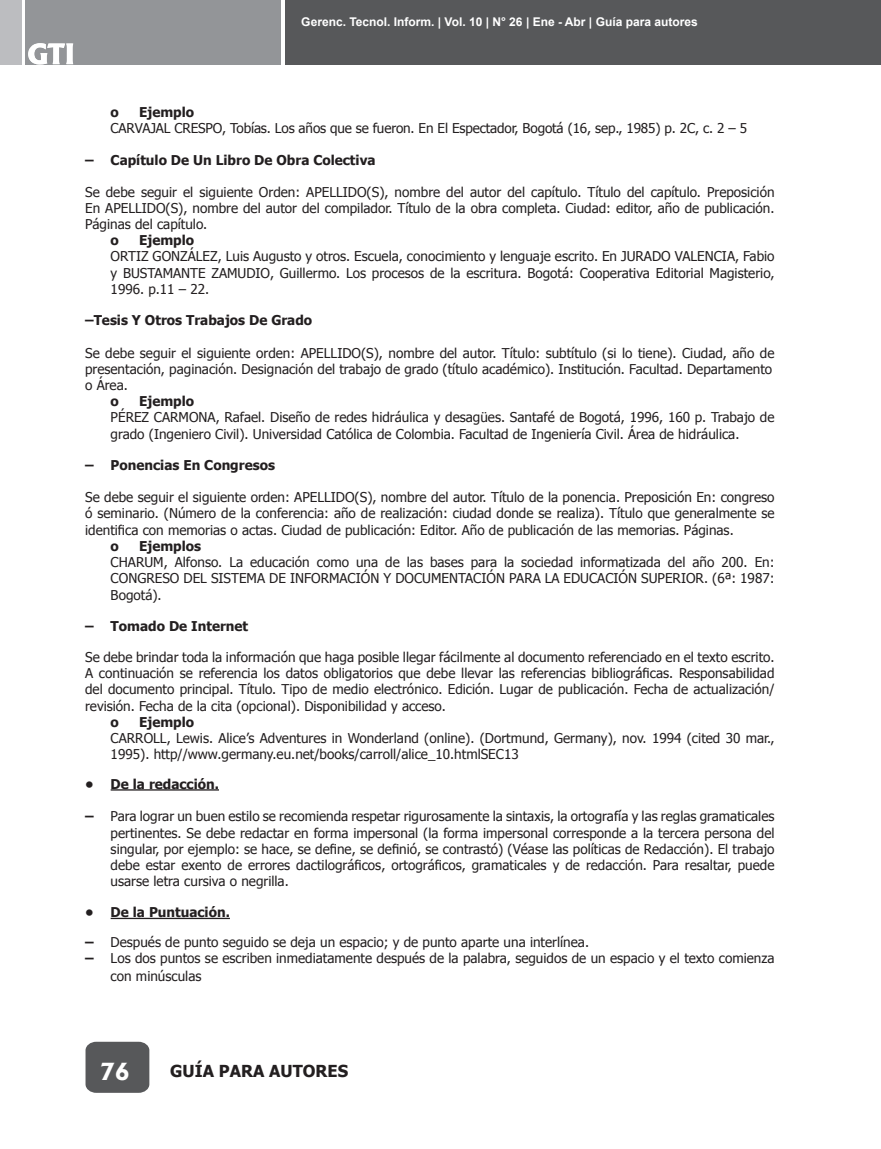
<style>
.page{position:relative;width:881px;height:1149px;background:#fff}
.page>*{position:absolute;margin:0;border:0;box-sizing:border-box;transform-origin:0 0}
.t1{font:800 22.5px "Albertus";color:#fff}
.Titulo_tipo_II{font:700 16.5px "Tahoma";color:#231f20}
.t2{font:13.5px/16.2px "Tahoma";color:#231f20;text-align:justify}
.t3{font:700 13.5px "Tahoma";color:#231f20}
.t4{font:700 12px "Arial";color:#fff}
.s1{font-weight:700}
</style>
<div class="page">
<div style="left:285px;top:0;width:595px;height:64px;background:#57585a"></div>
<div style="left:26px;top:0;width:255px;height:64px;background:#939598"></div>
<div style="left:0;top:0;width:22px;height:64px;background:#bcbdc0"></div>
<div style="left:85px;top:1041px;width:64px;height:51px;background:#57585a"></div>
<svg style="left:28px;top:43px;width:45px;height:21px"></svg>
<hr style="left:111px;top:789px;width:108px;height:1px;background:#231f20">
<hr style="left:111px;top:917px;width:119px;height:1px;background:#231f20">
<p class="t4" style="left:301px;top:14px;width:398px">Gerenc. Tecnol. Inform. | Vol. 10 | N° 26 | Ene - Abr | Guía para autores</p>
<p class="t3" style="left:111px;top:102px;width:10px">o</p>
<p class="t3" style="left:139px;top:102px;width:56px">Ejemplo</p>
<p class="t2" style="left:111px;top:119px;width:637px">CARVAJAL CRESPO, Tobías. Los años que se fueron. En El Espectador, Bogotá (16, sep., 1985) p. 2C, c. 2 – 5</p>
<p class="t3" style="left:85px;top:151px;width:292px">– Capítulo De Un Libro De Obra Colectiva</p>
<p class="t2" style="left:85px;top:183px;width:690px">Se debe seguir el siguiente Orden: APELLIDO(S), nombre del autor del capítulo. Título del capítulo. Preposición En APELLIDO(S), nombre del autor del compilador. Título de la obra completa. Ciudad: editor, año de publicación.<br>Páginas del capítulo.</p>
<p class="t3" style="left:111px;top:231px;width:10px">o</p>
<p class="t3" style="left:139px;top:231px;width:56px">Ejemplo</p>
<p class="t2" style="left:111px;top:248px;width:665px">ORTIZ GONZÁLEZ, Luis Augusto y otros. Escuela, conocimiento y lenguaje escrito. En JURADO VALENCIA, Fabio y BUSTAMANTE ZAMUDIO, Guillermo. Los procesos de la escritura. Bogotá: Cooperativa Editorial Magisterio, 1996. p.11 – 22.</p>
<p class="t3" style="left:85px;top:310px;width:228px">–Tesis Y Otros Trabajos De Grado</p>
<p class="t2" style="left:85px;top:344px;width:690px">Se debe seguir el siguiente orden: APELLIDO(S), nombre del autor. Título: subtítulo (si lo tiene). Ciudad, año de presentación, paginación. Designación del trabajo de grado (título académico). Institución. Facultad. Departamento</p>
<p class="t2" style="left:85px;top:376px;width:44px">o Área.</p>
<p class="t3" style="left:111px;top:391px;width:10px">o</p>
<p class="t3" style="left:139px;top:391px;width:56px">Ejemplo</p>
<p class="t2" style="left:111px;top:408px;width:665px">PÉREZ CARMONA, Rafael. Diseño de redes hidráulica y desagües. Santafé de Bogotá, 1996, 160 p. Trabajo de grado (Ingeniero Civil). Universidad Católica de Colombia. Facultad de Ingeniería Civil. Área de hidráulica.</p>
<p class="t3" style="left:85px;top:455px;width:191px">– Ponencias En Congresos</p>
<p class="t2" style="left:85px;top:488px;width:690px">Se debe seguir el siguiente orden: APELLIDO(S), nombre del autor. Título de la ponencia. Preposición En: congreso ó seminario. (Número de la conferencia: año de realización: ciudad donde se realiza). Título que generalmente se identifica con memorias o actas. Ciudad de publicación: Editor. Año de publicación de las memorias. Páginas.</p>
<p class="t3" style="left:111px;top:536px;width:10px">o</p>
<p class="t3" style="left:139px;top:536px;width:63px">Ejemplos</p>
<p class="t2" style="left:111px;top:553px;width:665px">CHARUM, Alfonso. La educación como una de las bases para la sociedad informatizada del año 200. En:<br>CONGRESO DEL SISTEMA DE INFORMACIÓN Y DOCUMENTACIÓN PARA LA EDUCACIÓN SUPERIOR. (6ª: 1987:<br>Bogotá).</p>
<p class="t3" style="left:85px;top:616px;width:164px">– Tomado De Internet</p>
<p class="t2" style="left:85px;top:648px;width:690px">Se debe brindar toda la información que haga posible llegar fácilmente al documento referenciado en el texto escrito.<br>A continuación se referencia los datos obligatorios que debe llevar las referencias bibliográficas. Responsabilidad del documento principal. Título. Tipo de medio electrónico. Edición. Lugar de publicación. Fecha de actualización/ revisión. Fecha de la cita (opcional). Disponibilidad y acceso.</p>
<p class="t3" style="left:111px;top:712px;width:10px">o</p>
<p class="t3" style="left:139px;top:712px;width:56px">Ejemplo</p>
<p class="t2" style="left:111px;top:729px;width:665px">CARROLL, Lewis. Alice’s Adventures in Wonderland (online). (Dortmund, Germany), nov. 1994 (cited 30 mar.,<br>1995). http//www.germany.eu.net/books/carroll/alice_10.htmlSEC13</p>
<p class="t3" style="left:85px;top:774px;width:135px">• De la redacción.</p>
<p class="t2" style="left:111px;top:807px;width:665px;text-indent:-26px"><span class="s1">–</span> Para lograr un buen estilo se recomienda respetar rigurosamente la sintaxis, la ortografía y las reglas gramaticales pertinentes. Se debe redactar en forma impersonal (la forma impersonal corresponde a la tercera persona del singular, por ejemplo: se hace, se define, se definió, se contrastó) (Véase las políticas de Redacción). El trabajo debe estar exento de errores dactilográficos, ortográficos, gramaticales y de redacción. Para resaltar, puede usarse letra cursiva o negrilla.</p>
<p class="t3" style="left:85px;top:902px;width:146px">• De la Puntuación.</p>
<p class="t2" style="left:85px;top:933px;width:505px"><span class="s1">–</span> Después de punto seguido se deja un espacio; y de punto aparte una interlínea.</p>
<p class="t2" style="left:111px;top:948px;width:665px;line-height:18px;text-indent:-26px"><span class="s1">–</span> Los dos puntos se escriben inmediatamente después de la palabra, seguidos de un espacio y el texto comienza con minúsculas</p>
<h1 class="t1" style="left:100px;top:1057px;width:31px">76</h1>
<p class="Titulo_tipo_II" style="left:170px;top:1058px;width:179px">GUÍA PARA AUTORES</p>
</div>
